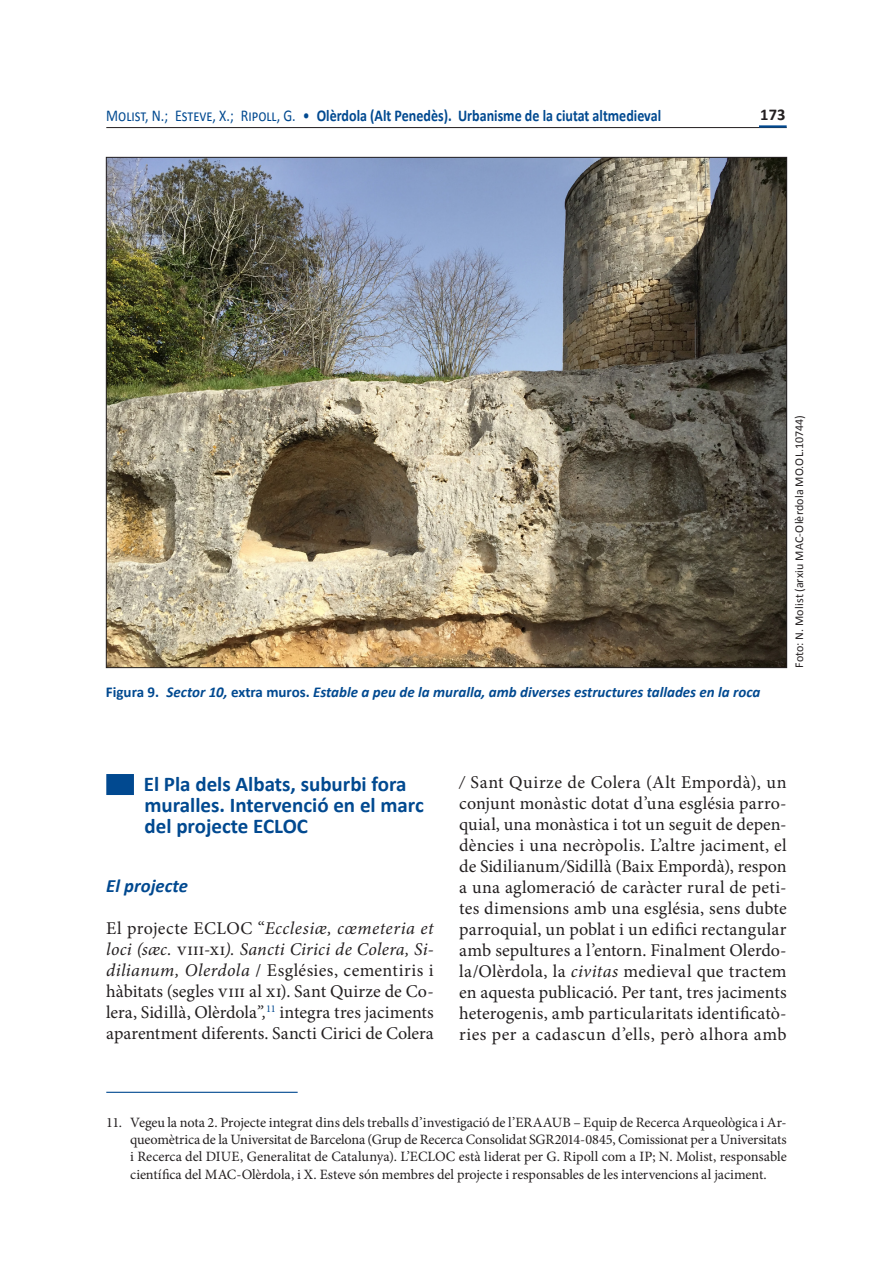
<style>
.page{position:relative;width:893px;height:1263px;background:#fff}
.page>*{position:absolute;margin:0;border:0;box-sizing:border-box;transform-origin:0 0}
.titol_2{font:700 21px/21px "Calibri";color:#014990}
.titol_3{font:italic 700 18.75px "Calibri";color:#014990}
.text_a_caixa{font:18px/21px "Minion Pro";letter-spacing:.005em;color:#231f20;text-align:justify}
.t1{font:700 16.5px "Calibri";color:#014990;scale:.85 1}
.t2{font:700 16.5px "Calibri";color:#231f20}
.peu_foto{font:italic 700 15px "Calibri";color:#014990}
.nota_peu_pagina_-_pr{font:14.25px/17.2px "Minion Pro";letter-spacing:-.01em;color:#231f20;text-align:justify}
.AUTOR-FOTGRAFIA-LATE{font:12px "Calibri";letter-spacing:.015em;color:#231f20}
.s1{font-weight:400}
.s2{font-style:normal}
.s3{font-style:italic}
</style>
<div class="page">
<hr style="left:106px;top:127px;width:681px;height:1px;background:#231f20">
<hr style="left:759px;top:125px;width:28px;height:3px;background:#014990">
<div style="left:106px;top:774px;width:28px;height:21px;background:#014990"></div>
<hr style="left:106px;top:1092px;width:192px;height:1px;background:#014990">
<img style="left:108px;top:159px;width:677px;height:507px">
<p class="t1" style="left:106px;top:105px;width:654px"><span class="s1">Molist, N.; Esteve, X.; Ripoll, G. •</span> Olèrdola (Alt Penedès). Urbanisme de la ciutat altmedieval</p>
<p class="t2" style="left:760px;top:104px;width:27px">173</p>
<p class="peu_foto" style="left:106px;top:683px;width:656px"><span class="s2">Figura 9.</span> Sector 10, <span class="s2">extra muros.</span> Estable a peu de la muralla, amb diverses estructures tallades en la roca</p>
<p class="AUTOR-FOTGRAFIA-LATE" style="left:791px;top:668px;width:254px;rotate:-90deg">Foto: N. Molist (arxiu MAC-Olèrdola MO.OL.10744)</p>
<p class="titol_2" style="left:144px;top:773px;width:282px">El Pla dels Albats, suburbi fora muralles. Intervenció en el marc del projecte ECLOC</p>
<p class="titol_3" style="left:106px;top:874px;width:83px">El projecte</p>
<p class="text_a_caixa" style="left:106px;top:918px;width:329px">El projecte ECLOC “<span class="s3">Ecclesiæ, cœmeteria et loci (sæc.</span> viii-xi<span class="s3">). Sancti Cirici de Colera, Si&shy;dilianum, Olerdola</span> / Esglésies, cementiris i hàbitats (segles viii al xi). Sant Quirze de Co&shy;lera, Sidillà, Olèrdola<span class="s3">”,</span><sup>11</sup> integra tres jaciments aparentment diferents. Sancti Cirici de Colera</p>
<p class="text_a_caixa" style="left:459px;top:772px;width:329px"><span class="s3">/</span> Sant Quirze de Colera (Alt Empordà), un conjunt monàstic dotat d’una església parro&shy;quial, una monàstica i tot un seguit de depen&shy;dències i una necròpolis. L’altre jaciment, el de Sidilianum<span class="s3">/</span>Sidillà (Baix Empordà), respon a una aglomeració de caràcter rural de peti&shy;tes dimensions amb una església, sens dubte parroquial, un poblat i un edifici rectangular amb sepultures a l’entorn. Finalment Olerdo&shy;la/Olèrdola, la <span class="s3">civitas</span> medieval que tractem en aquesta publicació. Per tant, tres jaciments heterogenis, amb particularitats identificatò&shy;ries per a cadascun d’ells, però alhora amb</p>
<p class="nota_peu_pagina_-_pr" style="left:130px;top:1114px;width:658px;text-indent:-24px">11. Vegeu la nota 2. Projecte integrat dins dels treballs d’investigació de l’ERAAUB – Equip de Recerca Arqueològica i Ar&shy;queomètrica de la Universitat de Barcelona (Grup de Recerca Consolidat SGR2014-0845, Comissionat per a Universitats i Recerca del DIUE, Generalitat de Catalunya). L’ECLOC està liderat per G. Ripoll com a IP; N. Molist, responsable científica del MAC-Olèrdola, i X. Esteve són membres del projecte i responsables de les intervencions al jaciment.</p>
</div>
